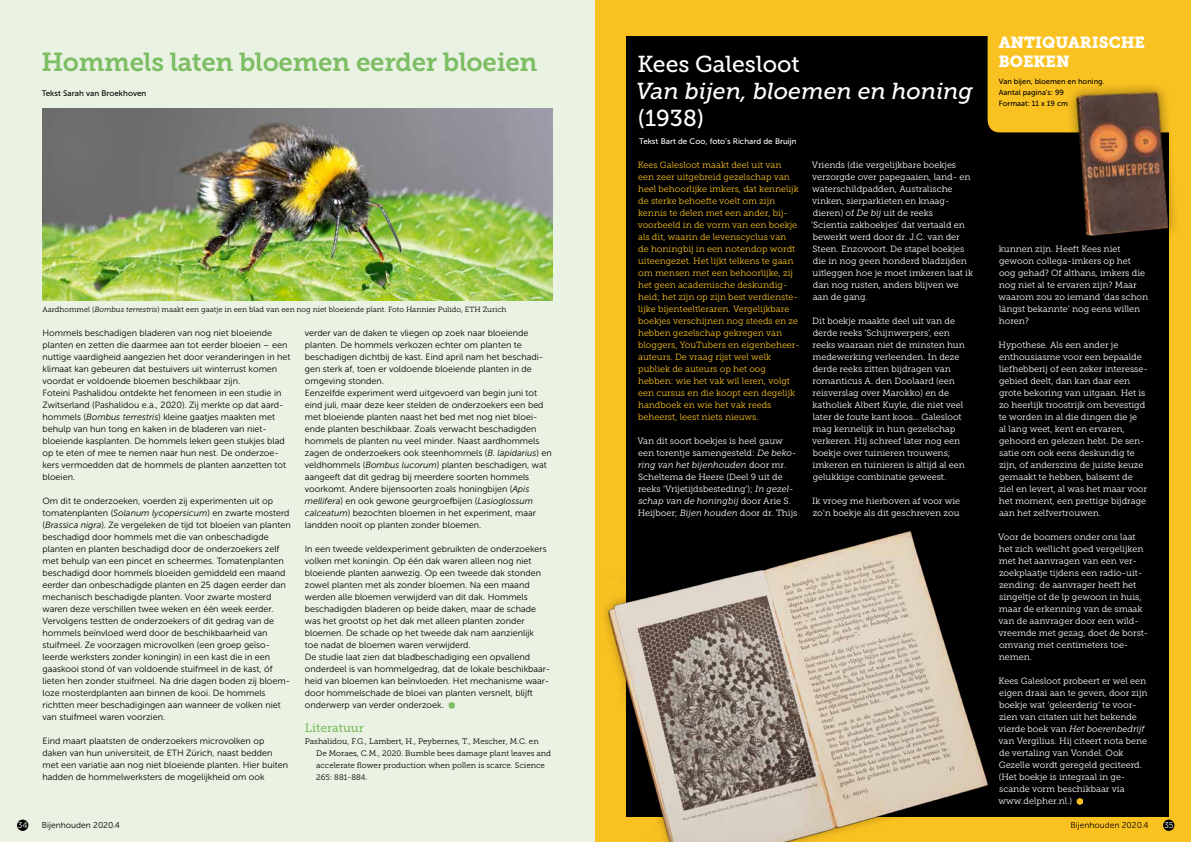
<style>
.page{position:relative;width:1191px;height:842px;background:#fff}
.page>*{position:absolute;margin:0;border:0;box-sizing:border-box;transform-origin:0 0}
.t1{font:26px "Museo Slab 700";letter-spacing:-.01em;color:#7dbd63}
.t2{font:italic 23px "Museo Slab 500";color:#fff}
.t3{font:23px "Museo Slab 500";color:#fff}
.t4{font:16px/19.2px "Museo Slab 900";color:#fff}
.t5{font:12px "Museo Slab 500";color:#7dbd63}
.t6{font:9px/12px "Museo Sans 300";color:#000}
.t7{font:9px/12px "Museo Slab 300";color:#fff}
.t8{font:9px/12px "Museo Slab 300";color:#fac221}
.t9{font:8.5px "Museo Sans 300";color:#000}
.t10{font:8.5px "Museo Sans 300";color:#fff}
.t11{font:8px/12px "Museo Slab 300";color:#000}
.t12{font:8px "Museo Sans 500";color:#fff}
.t13{font:8px "Museo Sans 500";color:#000}
.t14{font:7.5px "Museo Slab 300";color:#000}
.t15{font:7.5px/11px "Museo Sans 500";color:#000}
.s1{font-style:italic}
</style>
<div class="page">
<div style="left:0;top:0;width:595px;height:842px;background:#e9f2e3"></div>
<img style="left:43px;top:108px;width:509px;height:192px">
<div style="left:595px;top:0;width:596px;height:842px;background:#fac221"></div>
<div style="left:626px;top:36px;width:542px;height:780px;background:#000"></div>
<div style="left:987px;top:36px;width:181px;height:96px;background:#fac221"></div>
<svg style="left:1076px;top:798px;width:7px;height:7px"></svg>
<img style="left:1027px;top:64px;width:148px;height:199px">
<img style="left:604px;top:531px;width:402px;height:311px">
<svg style="left:448px;top:702px;width:7px;height:7px"></svg>
<div style="left:1163px;top:819px;width:11px;height:12px;background:#000;border-radius:50%"></div>
<div style="left:17px;top:819px;width:11px;height:12px;background:#000;border-radius:50%"></div>
<h1 class="t1" style="left:41px;top:47px;width:497px">Hommels laten bloemen eerder bloeien</h1>
<p class="t13" style="left:42px;top:89px;width:106px">Tekst Sarah van Broekhoven</p>
<p class="t14" style="left:43px;top:305px;width:465px">Aardhommel (<span class="s1">Bombus terrestris</span>) maakt een gaatje in een blad van een nog niet bloeiende plant. Foto Hannier Pulido, ETH Zurich</p>
<p class="t6" style="left:43px;top:327px;width:249px">Hommels beschadigen bladeren van nog niet bloeiende planten en zetten die daarmee aan tot eerder bloeien – een nuttige vaardigheid aangezien het door veranderingen in het klimaat kan gebeuren dat bestuivers uit winterrust komen voordat er voldoende bloemen beschikbaar zijn.<br>Foteini Pashalidou ontdekte het fenomeen in een studie in Zwitserland (Pashalidou e.a., 2020). Zij merkte op dat aard&shy;hommels (<span class="s1">Bombus terrestris</span>) kleine gaatjes maakten met behulp van hun tong en kaken in de bladeren van niet&shy;bloeiende kasplanten. De hommels leken geen stukjes blad op te eten of mee te nemen naar hun nest. De onderzoe&shy;kers vermoedden dat de hommels de planten aanzetten tot bloeien.</p>
<p class="t6" style="left:43px;top:495px;width:250px">Om dit te onderzoeken, voerden zij experimenten uit op tomatenplanten (<span class="s1">Solanum lycopersicum</span>) en zwarte mosterd (<span class="s1">Brassica nigra</span>). Ze vergeleken de tijd tot bloeien van planten beschadigd door hommels met die van onbeschadigde planten en planten beschadigd door de onderzoekers zelf met behulp van een pincet en scheermes. Tomatenplanten beschadigd door hommels bloeiden gemiddeld een maand eerder dan onbeschadigde planten en 25 dagen eerder dan mechanisch beschadigde planten. Voor zwarte mosterd waren deze verschillen twee weken en één week eerder.<br>Vervolgens testten de onderzoekers of dit gedrag van de hommels beïnvloed werd door de beschikbaarheid van stuifmeel. Ze voorzagen microvolken (een groep geïso&shy;leerde werksters zonder koningin) in een kast die in een gaaskooi stond óf van voldoende stuifmeel in de kast, óf lieten hen zonder stuifmeel. Na drie dagen boden zij bloem&shy;loze mosterdplanten aan binnen de kooi. De hommels richtten meer beschadigingen aan wanneer de volken niet van stuifmeel waren voorzien.</p>
<p class="t6" style="left:43px;top:735px;width:247px">Eind maart plaatsten de onderzoekers microvolken op daken van hun universiteit, de ETH Zürich, naast bedden met een variatie aan nog niet bloeiende planten. Hier buiten hadden de hommelwerksters de mogelijkheid om ook</p>
<p class="t6" style="left:305px;top:327px;width:248px">verder van de daken te vliegen op zoek naar bloeiende planten. De hommels verkozen echter om planten te beschadigen dichtbij de kast. Eind april nam het beschadi&shy;gen sterk af, toen er voldoende bloeiende planten in de omgeving stonden.<br>Eenzelfde experiment werd uitgevoerd van begin juni tot eind juli, maar deze keer stelden de onderzoekers een bed met bloeiende planten naast het bed met nog niet bloei&shy;ende planten beschikbaar. Zoals verwacht beschadigden hommels de planten nu veel minder. Naast aardhommels zagen de onderzoekers ook steenhommels (<span class="s1">B. lapidarius</span>) en veldhommels (<span class="s1">Bombus lucorum</span>) planten beschadigen, wat aangeeft dat dit gedrag bij meerdere soorten hommels voorkomt. Andere bijensoorten zoals honingbijen (<span class="s1">Apis mellifera</span>) en ook gewone geurgroefbijen (<span class="s1">Lasioglossum calceatum</span>) bezochten bloemen in het experiment, maar landden nooit op planten zonder bloemen.</p>
<p class="t6" style="left:305px;top:543px;width:247px">In een tweede veldexperiment gebruikten de onderzoekers volken met koningin. Op één dak waren alleen nog niet bloeiende planten aanwezig. Op een tweede dak stonden zowel planten met als zonder bloemen. Na een maand werden alle bloemen verwijderd van dit dak. Hommels beschadigden bladeren op beide daken, maar de schade was het grootst op het dak met alleen planten zonder bloemen. De schade op het tweede dak nam aanzienlijk<br>toe nadat de bloemen waren verwijderd.<br>De studie laat zien dat bladbeschadiging een opvallend onderdeel is van hommelgedrag, dat de lokale beschikbaar&shy;heid van bloemen kan beïnvloeden. Het mechanisme waar&shy;door hommelschade de bloei van planten versnelt, blijft onderwerp van verder onderzoek.</p>
<h3 class="t5" style="left:305px;top:721px;width:61px">Literatuur</h3>
<p class="t11" style="left:316px;top:735px;width:237px;text-indent:-11px">Pashalidou, F.G., Lambert, H., Peybernes, T., Mescher, M.C. en De Moraes, C.M., 2020. Bumble bees damage plant leaves and accelerate flower production when pollen is scarce. Science 265: 881-884.</p>
<h2 class="t3" style="left:637px;top:51px;width:164px">Kees Galesloot</h2>
<h2 class="t2" style="left:636px;top:78px;width:339px">Van bijen, bloemen en honing</h2>
<h2 class="t3" style="left:638px;top:105px;width:68px">(1938)</h2>
<p class="t12" style="left:639px;top:137px;width:159px">Tekst Bart de Coo, foto’s Richard de Bruijn</p>
<p class="t8" style="left:637px;top:159px;width:164px">Kees Galesloot maakt deel uit van<br>een zeer uitgebreid gezelschap van heel behoorlijke imkers, dat kennelijk de sterke behoefte voelt om zijn kennis te delen met een ander, bij&shy;voorbeeld in de vorm van een boekje als dit, waarin de levenscyclus van<br>de honingbij in een notendop wordt uiteengezet. Het lijkt telkens te gaan om mensen met een behoorlijke, zij het geen academische deskundig&shy;heid; het zijn op zijn best verdienste&shy;lijke bijenteeltleraren. Vergelijkbare boekjes verschijnen nog steeds en ze hebben gezelschap gekregen van bloggers, YouTubers en eigenbeheer&shy;auteurs. De vraag rijst wel welk publiek de auteurs op het oog hebben: wie het vak wil leren, volgt een cursus en die koopt een degelijk handboek en wie het vak reeds beheerst, leest niets nieuws.</p>
<p class="t7" style="left:637px;top:435px;width:161px">Van dit soort boekjes is heel gauw een torentje samengesteld: <span class="s1">De beko&shy;ring van het bijenhouden</span> door mr.<br>Scheltema de Heere (Deel 9 uit de reeks ‘Vrijetijdsbesteding’); <span class="s1">In gezel&shy;schap van de honingbij</span> door Arie S.<br>Heijboer; <span class="s1">Bijen houden</span> door dr. Thijs</p>
<p class="t7" style="left:811px;top:159px;width:163px">Vriends (die vergelijkbare boekjes verzorgde over papegaaien, land- en waterschildpadden, Australische vinken, sierparkieten en knaag&shy;dieren) of <span class="s1">De bij</span> uit de reeks<br>‘Scientia zakboekjes’ dat vertaald en bewerkt werd door dr. J.C. van der<br>Steen. Enzovoort. De stapel boekjes die in nog geen honderd bladzijden uitleggen hoe je moet imkeren laat ik dan nog rusten, anders blijven we aan de gang.</p>
<p class="t7" style="left:812px;top:315px;width:154px">Dit boekje maakte deel uit van de derde reeks ‘Schijnwerpers’, een reeks waaraan niet de minsten hun medewerking verleenden. In deze derde reeks zitten bijdragen van romanticus A. den Doolaard (een reisverslag over Marokko) en de katholiek Albert Kuyle, die niet veel later de foute kant koos… Galesloot mag kennelijk in hun gezelschap verkeren. Hij schreef later nog een boekje over tuinieren trouwens; imkeren en tuinieren is altijd al een gelukkige combinatie geweest.</p>
<p class="t7" style="left:812px;top:495px;width:149px">Ik vroeg me hierboven af voor wie zo’n boekje als dit geschreven zou</p>
<h3 class="t4" style="left:998px;top:33px;width:148px">ANTIQUARISCHE<br>BOEKEN</h3>
<p class="t15" style="left:999px;top:76px;width:107px">Van bijen, bloemen en honing.<br>Aantal pagina’s: 99<br>Formaat: 11 x 19 cm</p>
<p class="t7" style="left:998px;top:243px;width:151px">kunnen zijn. Heeft Kees niet gewoon collega-imkers op het oog gehad? Of althans, imkers die nog niet al te ervaren zijn? Maar waarom zou zo iemand ‘das schon längst bekannte’ nog eens willen horen?</p>
<p class="t7" style="left:998px;top:339px;width:151px">Hypothese. Als een ander je enthousiasme voor een bepaalde liefhebberij of een zeker interesse&shy;gebied deelt, dan kan daar een grote bekoring van uitgaan. Het is zo heerlijk troostrijk om bevestigd te worden in al die dingen die je<br>al lang weet, kent en ervaren, gehoord en gelezen hebt. De sen&shy;satie om ook eens deskundig te zijn, of anderszins de juiste keuze gemaakt te hebben, balsemt de ziel en levert, al was het maar voor het moment, een prettige bijdrage aan het zelfvertrouwen.</p>
<p class="t7" style="left:998px;top:531px;width:152px">Voor de boomers onder ons laat het zich wellicht goed vergelijken met het aanvragen van een ver&shy;zoekplaatje tijdens een radio-uit&shy;zending: de aanvrager heeft het singeltje of de lp gewoon in huis, maar de erkenning van de smaak van de aanvrager door een wild&shy;vreemde met gezag, doet de borst&shy;omvang met centimeters toe&shy;nemen.</p>
<p class="t7" style="left:998px;top:675px;width:151px">Kees Galesloot probeert er wel een eigen draai aan te geven, door zijn boekje wat ‘geleerderig’ te voor&shy;zien van citaten uit het bekende vierde boek van <span class="s1">Het boerenbedrijf </span>van Vergilius. Hij citeert nota bene de vertaling van Vondel. Ook<br>Gezelle wordt geregeld geciteerd. (Het boekje is integraal in ge&shy;scande vorm beschikbaar via www.delpher.nl.)</p>
<p class="t10" style="left:18px;top:820px;width:11px">34</p>
<p class="t9" style="left:42px;top:820px;width:80px">Bijenhouden 2020.4</p>
<p class="t9" style="left:1070px;top:820px;width:80px">Bijenhouden 2020.4</p>
<p class="t10" style="left:1164px;top:820px;width:11px">35</p>
</div>
